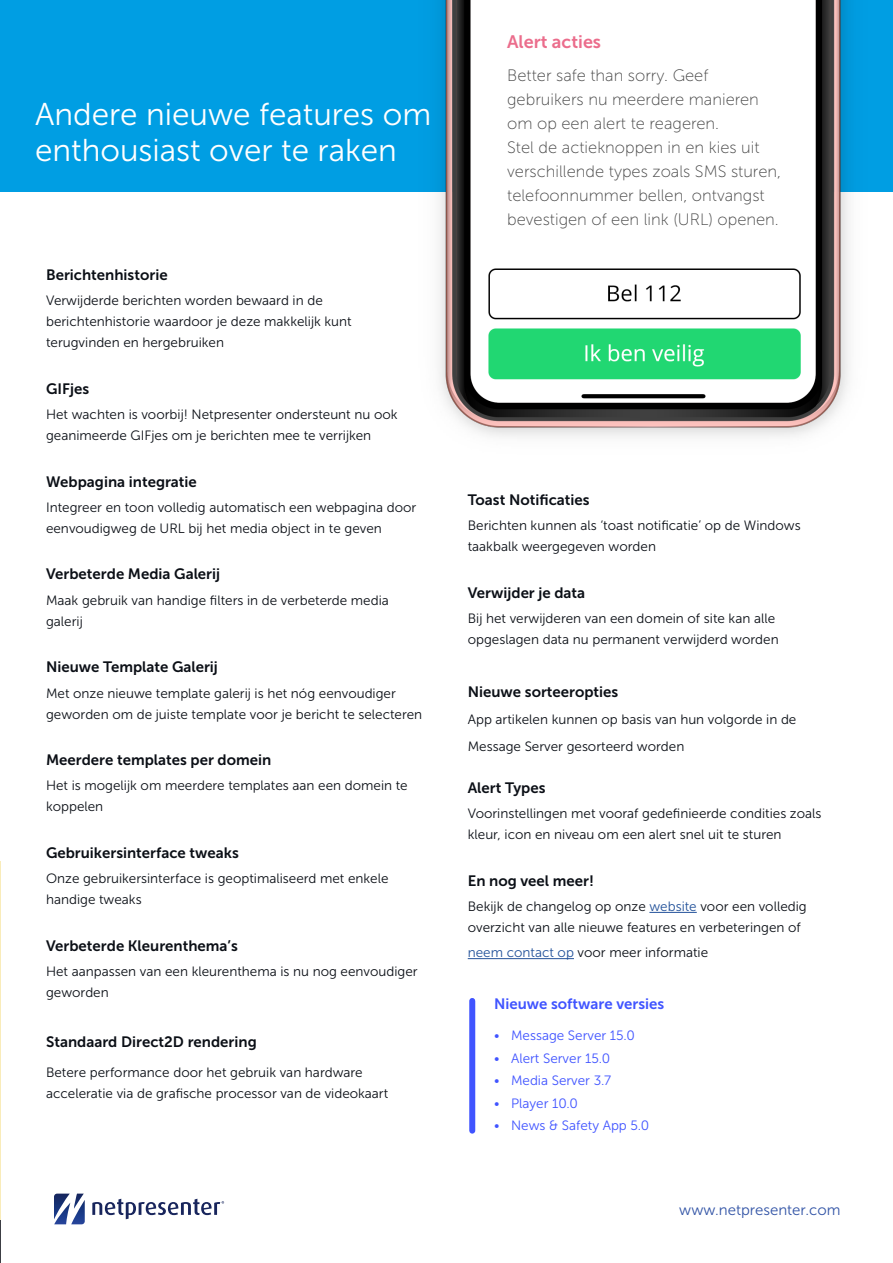
<style>
.page{position:relative;width:893px;height:1263px;background:#fff}
.page>*{position:absolute;margin:0;border:0;box-sizing:border-box;transform-origin:0 0}
.t1{font:31.5px/36px "Museo Sans 300";color:#fff}
.t2{font:18px "Museo Sans 700";color:#eb6d8c}
.t3{font:16.5px/24px "Museo Sans 100";color:#444}
.t4{font:15px "Museo Sans 700";color:#0b0f16}
.t5{font:15px "Museo Sans 700";color:#4054ff}
.t6{font:15px "Museo Sans 300";color:#3254a6}
.t7{font:13.5px/21px "Museo Sans 300";color:#0b0f16}
.t8{font:13.5px "Museo Sans 300";color:#4054ff}
.s1{color:#23529a}
</style>
<div class="page">
<hr style="left:0;top:861px;width:1px;height:402px;background:#f9ecba">
<div style="left:0;top:0;width:893px;height:191px;background:#009ee3"></div>
<hr style="left:649px;top:912px;width:48px;height:1px;background:#23529a">
<hr style="left:468px;top:958px;width:106px;height:1px;background:#23529a">
<svg style="left:54px;top:1193px;width:31px;height:31px"></svg>
<svg style="left:92px;top:1199px;width:132px;height:20px"></svg>
<div style="left:469px;top:1001px;width:6px;height:130px;background:#4054ff"></div>
<img style="left:379px;top:0;width:514px;height:437px">
<hr style="left:0;top:1220px;width:1px;height:43px;background:#fffffe">
<h1 class="t1" style="left:35px;top:96px;width:398px">Andere nieuwe features om enthousiast over te raken</h1>
<p class="t4" style="left:46px;top:267px;width:123px">Berichtenhistorie</p>
<p class="t7" style="left:46px;top:290px;width:307px">Verwijderde berichten worden bewaard in de berichtenhistorie waardoor je deze makkelijk kunt terugvinden en hergebruiken</p>
<p class="t4" style="left:46px;top:380px;width:45px">GIFjes</p>
<p class="t7" style="left:46px;top:404px;width:353px">Het wachten is voorbij! Netpresenter ondersteunt nu ook geanimeerde GIFjes om je berichten mee te verrijken</p>
<p class="t4" style="left:46px;top:473px;width:152px">Webpagina integratie</p>
<p class="t7" style="left:46px;top:497px;width:372px">Integreer en toon volledig automatisch een webpagina door eenvoudigweg de URL bij het media object in te geven</p>
<p class="t4" style="left:46px;top:566px;width:176px">Verbeterde Media Galerij</p>
<p class="t7" style="left:46px;top:590px;width:344px">Maak gebruik van handige filters in de verbeterde media galerij</p>
<p class="t4" style="left:46px;top:659px;width:173px">Nieuwe Template Galerij</p>
<p class="t7" style="left:46px;top:682px;width:378px">Met onze nieuwe template galerij is het nóg eenvoudiger geworden om de juiste template voor je bericht te selecteren</p>
<p class="t4" style="left:46px;top:751px;width:227px">Meerdere templates per domein</p>
<p class="t7" style="left:46px;top:775px;width:363px">Het is mogelijk om meerdere templates aan een domein te koppelen</p>
<p class="t4" style="left:46px;top:844px;width:194px">Gebruikersinterface tweaks</p>
<p class="t7" style="left:46px;top:868px;width:344px">Onze gebruikersinterface is geoptimaliseerd met enkele handige tweaks</p>
<p class="t4" style="left:46px;top:937px;width:193px">Verbeterde Kleurenthema’s</p>
<p class="t7" style="left:46px;top:961px;width:373px">Het aanpassen van een kleurenthema is nu nog eenvoudiger geworden</p>
<p class="t4" style="left:46px;top:1034px;width:212px">Standaard Direct2D rendering</p>
<p class="t7" style="left:46px;top:1062px;width:344px">Betere performance door het gebruik van hardware acceleratie via de grafische processor van de videokaart</p>
<h2 class="t2" style="left:507px;top:32px;width:95px">Alert acties</h2>
<p class="t3" style="left:507px;top:63px;width:275px">Better safe than sorry. Geef gebruikers nu meerdere manieren om op een alert te reageren.<br>Stel de actieknoppen in en kies uit verschillende types zoals SMS sturen, telefoonnummer bellen, ontvangst bevestigen of een link (URL) openen.</p>
<p class="t4" style="left:468px;top:492px;width:123px">Toast Notificaties</p>
<p class="t7" style="left:468px;top:515px;width:334px">Berichten kunnen als ‘toast notificatie’ op de Windows taakbalk weergegeven worden</p>
<p class="t4" style="left:468px;top:584px;width:119px">Verwijder je data</p>
<p class="t7" style="left:468px;top:608px;width:312px">Bij het verwijderen van een domein of site kan alle opgeslagen data nu permanent verwijderd worden</p>
<p class="t4" style="left:468px;top:683px;width:152px">Nieuwe sorteeropties</p>
<p class="t7" style="left:468px;top:706px;width:330px;line-height:27px">App artikelen kunnen op basis van hun volgorde in de<br>Message Server gesorteerd worden</p>
<p class="t4" style="left:468px;top:779px;width:79px">Alert Types</p>
<p class="t7" style="left:468px;top:803px;width:355px">Voorinstellingen met vooraf gedefinieerde condities zoals kleur, icon en niveau om een alert snel uit te sturen</p>
<p class="t4" style="left:468px;top:872px;width:128px">En nog veel meer!</p>
<p class="t7" style="left:468px;top:896px;width:341px">Bekijk de changelog op onze <span class="s1">website</span> voor een volledig overzicht van alle nieuwe features en verbeteringen of</p>
<p class="t7" style="left:468px;top:942px;width:242px"><span class="s1">neem contact op</span> voor meer informatie</p>
<p class="t5" style="left:494px;top:996px;width:172px">Nieuwe software versies</p>
<p class="t8" style="left:494px;top:1028px;width:143px">• Message Server 15.0</p>
<p class="t8" style="left:494px;top:1051px;width:118px">• Alert Server 15.0</p>
<p class="t8" style="left:494px;top:1073px;width:119px">• Media Server 3.7</p>
<p class="t8" style="left:494px;top:1096px;width:85px">• Player 10.0</p>
<p class="t8" style="left:494px;top:1118px;width:157px">• News &amp; Safety App 5.0</p>
<p class="t6" style="left:679px;top:1201px;width:163px">www.netpresenter.com</p>
</div>
